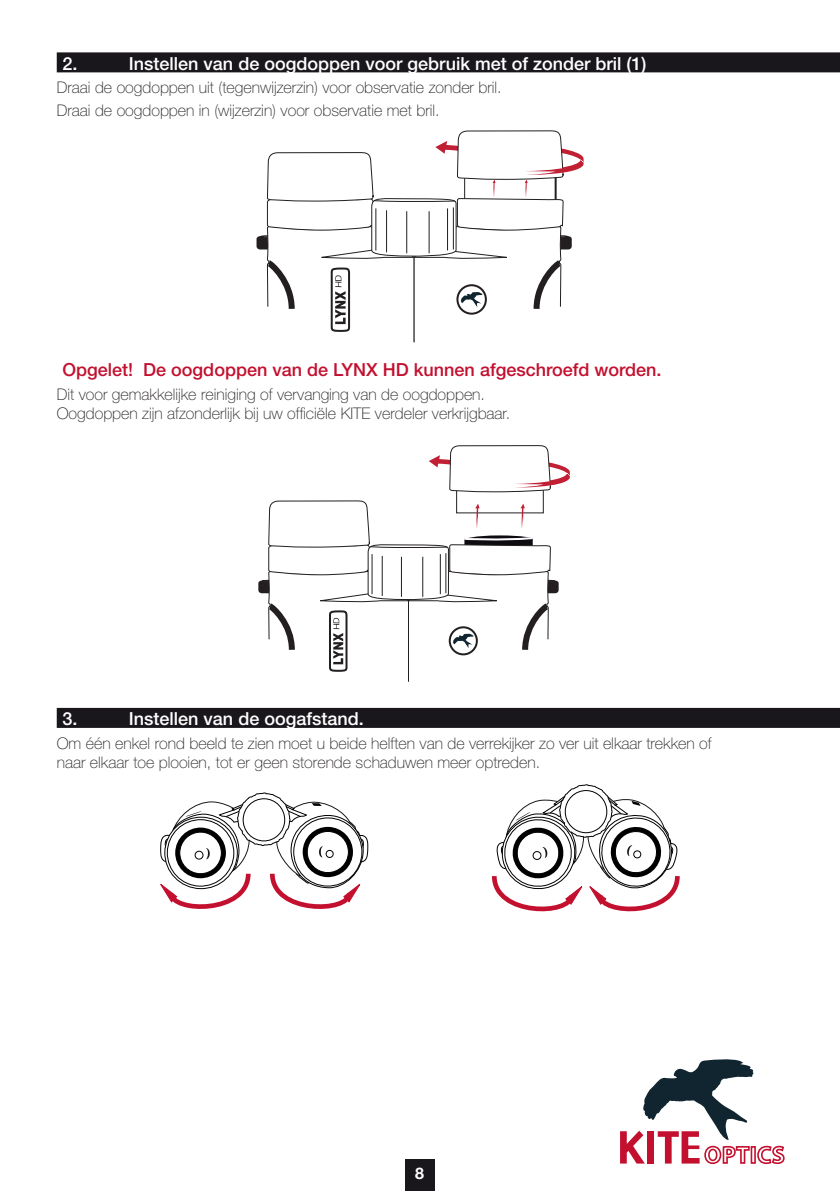
<style>
.page{position:relative;width:840px;height:1191px;background:#fff}
.page>*{position:absolute;margin:0;border:0;box-sizing:border-box;transform-origin:0 0}
.subhoofding{font:500 18px "Helvetica Neue LT Std";color:#fff}
.subhoofding-2{font:500 18px "Helvetica Neue LT Std";color:#c3102f}
.body{font:100 16px/19.2px "Helvetica Neue LT Std";color:#231f20}
.body-2{font:700 16px "Helvetica Neue LT Std";color:#fff}
</style>
<div class="page">
<div style="left:57px;top:52px;width:782px;height:20px;background:#1a171c"></div>
<div style="left:57px;top:708px;width:782px;height:20px;background:#1a171c"></div>
<svg style="left:492px;top:784px;width:188px;height:128px"></svg>
<svg style="left:160px;top:792px;width:209px;height:117px"></svg>
<svg style="left:620px;top:1059px;width:165px;height:105px"></svg>
<div style="left:405px;top:1159px;width:29px;height:32px;background:#1a171c"></div>
<svg style="left:256px;top:130px;width:327px;height:213px"></svg>
<svg style="left:258px;top:445px;width:311px;height:237px"></svg>
<p class="subhoofding" style="left:62px;top:52px;width:17px">2.</p>
<p class="subhoofding" style="left:129px;top:52px;width:519px">Instellen van de oogdoppen voor gebruik met of zonder bril (1)</p>
<p class="body" style="left:57px;top:78px;width:446px">Draai de oogdoppen uit (tegenwijzerzin) voor observatie zonder bril.</p>
<p class="body" style="left:57px;top:101px;width:384px">Draai de oogdoppen in (wijzerzin) voor observatie met bril.</p>
<p class="subhoofding-2" style="left:62px;top:359px;width:600px">Opgelet! De oogdoppen van de LYNX HD kunnen afgeschroefd worden.</p>
<p class="body" style="left:57px;top:384px;width:455px">Dit voor gemakkelijke reiniging of vervanging van de oogdoppen.<br>Oogdoppen zijn afzonderlijk bij uw officiële KITE verdeler verkrijgbaar.</p>
<p class="subhoofding" style="left:62px;top:708px;width:17px">3.</p>
<p class="subhoofding" style="left:129px;top:708px;width:236px">Instellen van de oogafstand.</p>
<p class="body" style="left:57px;top:733px;width:656px">Om één enkel rond beeld te zien moet u beide helften van de verrekijker zo ver uit elkaar trekken of naar elkaar toe plooien, tot er geen storende schaduwen meer optreden.</p>
<p class="body-2" style="left:415px;top:1163px;width:10px">8</p>
</div>
